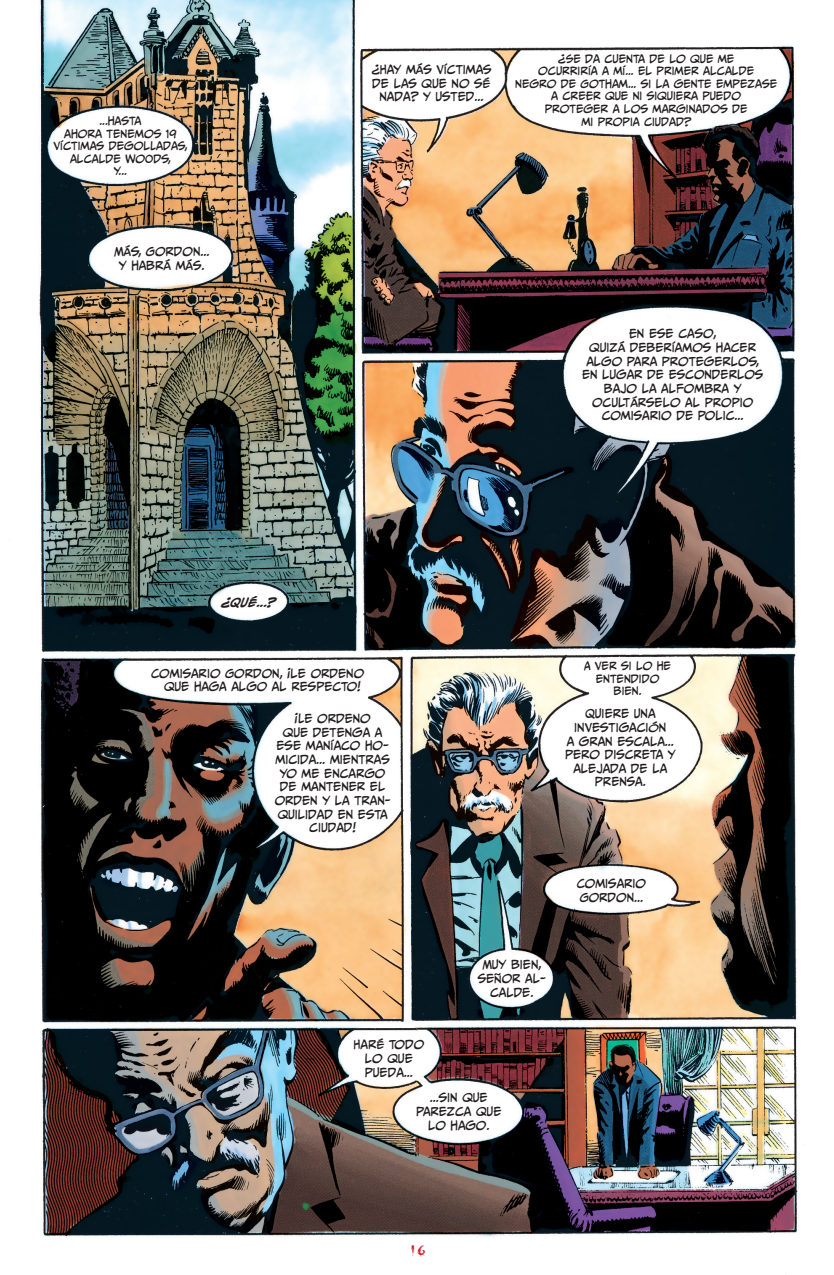
<style>
.page{position:relative;width:834px;height:1275px;background:#fff}
.page>*{position:absolute;margin:0;border:0;box-sizing:border-box;transform-origin:0 0}
.t1{font:12.25px "Dracula";color:#d1232a}
.t2{font:11.38px/13.7px "CC Meanwhile";color:#231f20;text-align:center}
.t3{font:italic 700 11.38px "CC Meanwhile";color:#231f20}
.t4{font:10.5px/12.6px "CC Meanwhile";color:#231f20;text-align:center}
</style>
<div class="page">
<img style="left:39px;top:0;width:759px;height:1237px">
<p class="t4" style="left:53px;top:115px;width:135px">...HASTA<br>AHORA TENEMOS 19<br>VÍCTIMAS DEGOLLADAS,<br>ALCALDE WOODS,<br>Y...</p>
<p class="t2" style="left:114px;top:245px;width:97px">MÁS, GORDON...<br>Y HABRÁ MÁS.</p>
<p class="t2" style="left:371px;top:63px;width:122px">¿HAY MÁS VÍCTIMAS<br>DE LAS QUE NO SÉ<br>NADA? Y USTED...</p>
<p class="t4" style="left:558px;top:52px;width:178px">¿SE DA CUENTA DE LO QUE ME</p>
<p class="t4" style="left:538px;top:65px;width:217px">OCURRIRÍA A MÍ... EL PRIMER ALCALDE</p>
<p class="t4" style="left:515px;top:77px;width:263px">NEGRO DE GOTHAM... SI LA GENTE EMPEZASE</p>
<p class="t4" style="left:551px;top:90px;width:191px">A CREER QUE NI SIQUIERA PUEDO</p>
<p class="t4" style="left:544px;top:103px;width:204px">PROTEGER A LOS MARGINADOS DE</p>
<p class="t4" style="left:581px;top:115px;width:111px">MI PROPIA CIUDAD?</p>
<p class="t2" style="left:582px;top:327px;width:183px">EN ESE CASO,<br>QUIZÁ DEBERÍAMOS HACER<br>ALGO PARA PROTEGERLOS,<br>EN LUGAR DE ESCONDERLOS<br>BAJO LA ALFOMBRA Y<br>OCULTÁRSELO AL PROPIO<br>COMISARIO DE POLIC...</p>
<p class="t3" style="left:222px;top:596px;width:55px">¿Qué...?</p>
<p class="t2" style="left:151px;top:666px;width:214px;text-align:right">COMISARIO GORDON, ¡LE ORDENO<br>QUE HAGA ALGO AL RESPECTO!</p>
<p class="t2" style="left:275px;top:712px;width:117px">¡LE ORDENO<br>QUE DETENGA A<br>ESE MANÍACO HO-<br>MICIDA... MIENTRAS<br>YO ME ENCARGO<br>DE MANTENER EL<br>ORDEN Y LA TRAN-<br>QUILIDAD EN ESTA<br>CIUDAD!</p>
<p class="t4" style="left:584px;top:660px;width:89px">A VER SI LO HE<br>ENTENDIDO<br>BIEN.</p>
<p class="t2" style="left:565px;top:707px;width:112px">QUIERE UNA<br>INVESTIGACIÓN<br>A GRAN ESCALA...<br>PERO DISCRETA Y<br>ALEJADA DE LA<br>PRENSA.</p>
<p class="t2" style="left:576px;top:877px;width:71px;text-align:left">COMISARIO<br>GORDON...</p>
<p class="t2" style="left:477px;top:958px;width:70px">MUY BIEN,<br>SEÑOR AL-<br>CALDE.</p>
<p class="t2" style="left:353px;top:1038px;width:72px">HARÉ TODO<br>LO QUE<br>PUEDA...</p>
<p class="t2" style="left:416px;top:1091px;width:87px">...SIN QUE<br>PAREZCA QUE<br>LO HAGO.</p>
<p class="t1" style="left:409px;top:1245px;width:18px">16</p>
</div>
